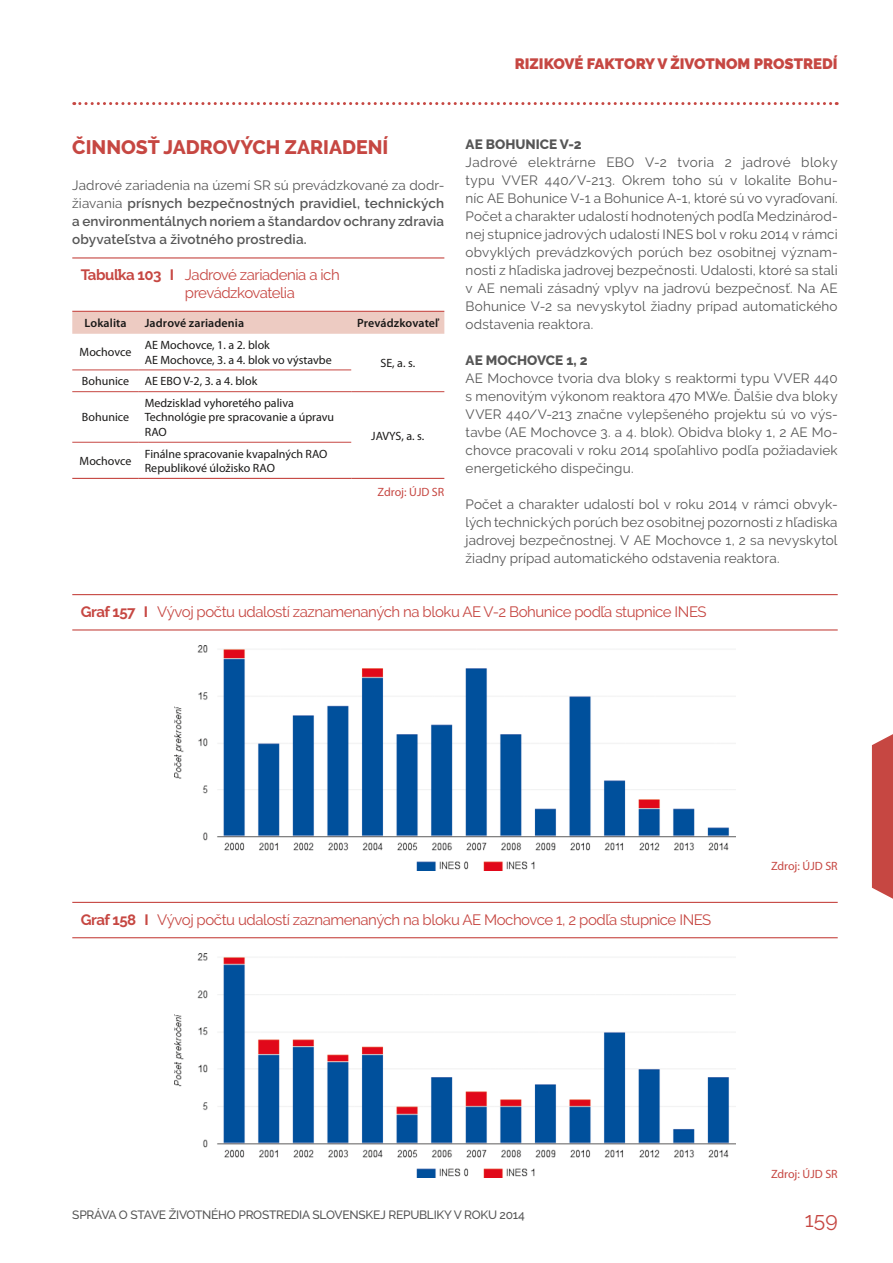
<style>
.page{position:relative;width:893px;height:1263px;background:#fff}
.page>*{position:absolute;margin:0;border:0;box-sizing:border-box;transform-origin:0 0}
.t1{font:21px "Raleway";color:#c64742}
.t2{font:800 19.5px "Raleway";color:#c64742}
.t3{font:15px/18px "Raleway";letter-spacing:-.03em;color:#c64742}
.t4{font:900 15px "Raleway";color:#c64742}
.t5{font:13.5px/18px "Raleway";letter-spacing:.01em;color:#565656;text-align:justify}
.t6{font:600 13.5px/18px "Raleway";letter-spacing:.005em;color:#565656;text-align:justify}
.t7{font:800 13.5px "Raleway";color:#565656}
.t8{font:12px/14.4px "Myriad Pro";color:#1a1918}
.t9{font:500 12px "Raleway";letter-spacing:-.02em;color:#565656}
.t10{font:600 12px "Myriad Pro";letter-spacing:.01em;color:#1a1918}
.t11{font:12px "Myriad Pro";color:#c64742}
.s1{font-weight:400}
.s2{font-weight:700}
</style>
<div class="page">
<svg style="left:74px;top:102px;width:763px;height:3px"></svg>
<svg style="left:872px;top:734px;width:21px;height:165px;background:#c9534f"></svg>
<hr style="left:72px;top:257px;width:372px;height:1px;background:#c64742">
<hr style="left:72px;top:311px;width:372px;height:1px;background:#c64742">
<div style="left:72px;top:312px;width:372px;height:22px;background:#edcbc2"></div>
<hr style="left:72px;top:370px;width:67px;height:1px;background:#c64742">
<hr style="left:139px;top:370px;width:212px;height:1px;background:#c64742">
<hr style="left:72px;top:391px;width:67px;height:1px;background:#c64742">
<hr style="left:139px;top:391px;width:212px;height:1px;background:#c64742">
<hr style="left:351px;top:391px;width:93px;height:1px;background:#c64742">
<hr style="left:72px;top:442px;width:67px;height:1px;background:#c64742">
<hr style="left:139px;top:442px;width:212px;height:1px;background:#c64742">
<hr style="left:351px;top:478px;width:93px;height:1px;background:#c64742">
<hr style="left:72px;top:478px;width:67px;height:1px;background:#c64742">
<hr style="left:139px;top:478px;width:212px;height:1px;background:#c64742">
<hr style="left:72px;top:594px;width:766px;height:1px;background:#c64742">
<hr style="left:72px;top:629px;width:766px;height:1px;background:#c64742">
<img style="left:174px;top:645px;width:562px;height:225px">
<img style="left:174px;top:953px;width:562px;height:225px">
<hr style="left:72px;top:902px;width:766px;height:1px;background:#c64742">
<hr style="left:72px;top:937px;width:766px;height:1px;background:#c64742">
<p class="t4" style="left:515px;top:55px;width:324px">RIZIKOVÉ FAKTORY V ŽIVOTNOM PROSTREDÍ</p>
<h2 class="t2" style="left:72px;top:136px;width:14px">ČINNOS</h2>
<h2 class="t2" style="left:148px;top:136px;width:53px">Ť JADROV</h2>
<h2 class="t2" style="left:240px;top:136px;width:114px">ÝCH ZARIADENÍ</h2>
<p class="t6" style="left:72px;top:177px;width:374px"><span class="s1">Jadrové zariadenia na území SR sú prevádzkované za dodr&shy;žiavania</span> prísnych bezpečnostných pravidiel, technických a environmentálnych noriem a štandardov ochrany zdravia obyvateľstva a životného prostredia.</p>
<p class="t3" style="left:185px;top:266px;width:156px;text-indent:-104px"><span class="s2">Tabuľka 103 I</span> Jadrové zariadenia a ich prevádzkovatelia</p>
<p class="t10" style="left:84px;top:316px;width:44px">Lokalita</p>
<p class="t10" style="left:145px;top:316px;width:101px">Jadrové zariadenia</p>
<p class="t10" style="left:357px;top:316px;width:83px">Prevádzkovateľ</p>
<p class="t8" style="left:80px;top:345px;width:53px">Mochovce</p>
<p class="t8" style="left:145px;top:338px;width:188px">AE Mochovce, 1. a 2. blok<br>AE Mochovce, 3. a 4. blok vo výstavbe</p>
<p class="t8" style="left:380px;top:356px;width:36px">SE, a. s.</p>
<p class="t8" style="left:82px;top:374px;width:49px">Bohunice</p>
<p class="t8" style="left:145px;top:374px;width:114px">AE EBO V-2, 3. a 4. blok</p>
<p class="t8" style="left:82px;top:410px;width:49px">Bohunice</p>
<p class="t8" style="left:145px;top:396px;width:191px">Medzisklad vyhoretého paliva<br>Technológie pre spracovanie a úpravu<br>RAO</p>
<p class="t8" style="left:80px;top:453px;width:53px">Mochovce</p>
<p class="t8" style="left:145px;top:446px;width:184px">Finálne spracovanie kvapalných RAO<br>Republikové úložisko RAO</p>
<p class="t8" style="left:371px;top:428px;width:55px">JAVYS, a. s.</p>
<p class="t11" style="left:378px;top:484px;width:68px">Zdroj: ÚJD SR</p>
<p class="t7" style="left:466px;top:136px;width:118px">AE BOHUNICE V-2</p>
<p class="t5" style="left:466px;top:153px;width:374px">Jadrové elektrárne EBO V-2 tvoria 2 jadrové bloky typu VVER 440/V-213. Okrem toho sú v lokalite Bohu&shy;níc AE Bohunice V-1 a Bohunice A-1, ktoré sú vo vyraďovaní.<br>Počet a charakter udalostí hodnotených podľa Medzinárod&shy;nej stupnice jadrových udalostí INES bol v roku 2014 v rámci obvyklých prevádzkových porúch bez osobitnej význam&shy;nosti z hľadiska jadrovej bezpečnosti. Udalosti, ktoré sa stali v AE nemali zásadný vplyv na jadrovú bezpečnosť. Na AE Bohunice V-2 sa nevyskytol žiadny prípad automatického odstavenia reaktora.</p>
<p class="t7" style="left:466px;top:352px;width:123px">AE MOCHOVCE 1, 2</p>
<p class="t5" style="left:466px;top:369px;width:374px">AE Mochovce tvoria dva bloky s reaktormi typu VVER 440 s menovitým výkonom reaktora 470 MWe. Ďalšie dva bloky VVER 440/V-213 značne vylepšeného projektu sú vo výs&shy;tavbe (AE Mochovce 3. a 4. blok). Obidva bloky 1, 2 AE Mo&shy;chovce pracovali v roku 2014 spoľahlivo podľa požiadaviek energetického dispečingu.</p>
<p class="t5" style="left:466px;top:495px;width:374px">Počet a charakter udalostí bol v roku 2014 v rámci obvyk&shy;lých technických porúch bez osobitnej pozornosti z hľadiska jadrovej bezpečnostnej. V AE Mochovce 1, 2 sa nevyskytol žiadny prípad automatického odstavenia reaktora.</p>
<p class="t3" style="left:81px;top:603px;width:627px"><span class="s2">Graf 157 I</span> Vývoj počtu udalostí zaznamenaných na bloku AE V-2 Bohunice podľa stupnice INES</p>
<p class="t3" style="left:81px;top:910px;width:632px"><span class="s2">Graf 158 I</span> Vývoj počtu udalostí zaznamenaných na bloku AE Mochovce 1, 2 podľa stupnice INES</p>
<p class="t11" style="left:771px;top:859px;width:68px">Zdroj: ÚJD SR</p>
<p class="t9" style="left:72px;top:1208px;width:454px">SPRÁVA O STAVE ŽIVOTNÉHO PROSTREDIA SLOVENSKEJ REPUBLIKY V ROKU 2014</p>
<p class="t11" style="left:771px;top:1166px;width:68px">Zdroj: ÚJD SR</p>
<h1 class="t1" style="left:805px;top:1208px;width:34px">159</h1>
</div>
